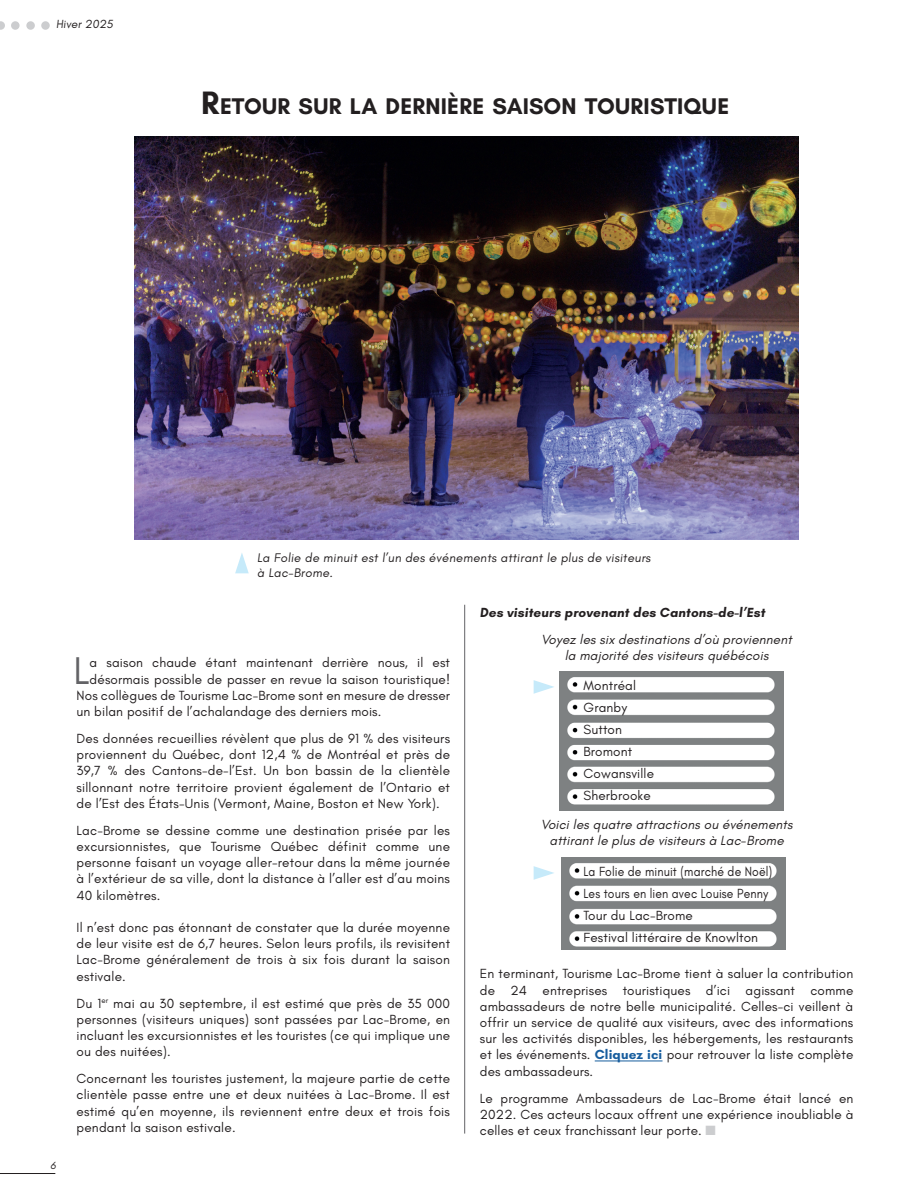
<style>
.page{position:relative;width:918px;height:1188px;background:#fff}
.page>*{position:absolute;margin:0;border:0;box-sizing:border-box;transform-origin:0 0}
.t1{font:39.45px "Glacial Indifference";color:#636366}
.t2{font:700 23.1px "Glacial Indifference";letter-spacing:.005em;color:#231f20}
.t3{font:13.5px/16.2px "Glacial Indifference";letter-spacing:.01em;color:#231f20;text-align:justify}
.t4{font:italic 13.5px/16.2px "Glacial Indifference";letter-spacing:.01em;color:#231f20;text-align:center}
.t5{font:13.5px/22px "Glacial Indifference";letter-spacing:.01em;color:#231f20;scale:.9 1}
.t6{font:700 13.5px "Glacial Indifference";color:#231f20}
.t7{font:12.75px/15.3px "Glacial Indifference";color:#231f20}
.t8{font:12px "Glacial Indifference";color:#231f20}
.t9{font:10.5px "Glacial Indifference";color:#231f20}
.s1{font-size:33px}
.s2{font-weight:700;color:#175d9e}
.s3{color:#cccdcf}
</style>
<div class="page">
<hr style="left:0;top:1173px;width:55px;height:1px;background:#231f20">
<svg style="left:0;top:21px;width:5px;height:9px"></svg>
<div style="left:11px;top:21px;width:9px;height:9px;background:#cccdcf;border-radius:50%"></div>
<div style="left:26px;top:21px;width:9px;height:9px;background:#cccdcf;border-radius:50%"></div>
<div style="left:41px;top:21px;width:9px;height:9px;background:#cccdcf;border-radius:50%"></div>
<hr style="left:464px;top:605px;width:1px;height:529px;background:#636366">
<hr style="left:595px;top:1061px;width:68px;height:1px;background:#175d9e">
<img style="left:135px;top:137px;width:663px;height:403px">
<svg style="left:235px;top:553px;width:14px;height:20px"></svg>
<img style="left:560px;top:671px;width:223px;height:139px">
<img style="left:562px;top:857px;width:224px;height:93px">
<svg style="left:534px;top:680px;width:20px;height:14px"></svg>
<svg style="left:534px;top:866px;width:20px;height:14px"></svg>
<p class="t8" style="left:56px;top:18px;width:60px">Hiver 2025</p>
<h2 class="t2" style="left:201px;top:92px;width:529px"><span class="s1">R</span>ETOUR SUR LA DERNIÈRE SAISON TOURISTIQUE</h2>
<p class="t7" style="left:257px;top:550px;width:397px">La Folie de minuit est l’un des événements attirant le plus de visiteurs à Lac-Brome.</p>
<p class="t9" style="left:51px;top:1160px;width:8px">6</p>
<h1 class="t1" style="left:74px;top:648px;width:18px">L</h1>
<p class="t3" style="left:90px;top:655px;width:362px">a saison chaude étant maintenant derrière nous, il est</p>
<p class="t3" style="left:90px;top:671px;width:362px">désormais possible de passer en revue la saison touristique!</p>
<p class="t3" style="left:77px;top:687px;width:375px">Nos collègues de Tourisme Lac-Brome sont en mesure de dresser</p>
<p class="t3" style="left:77px;top:704px;width:306px">un bilan positif de l’achalandage des derniers mois.</p>
<p class="t3" style="left:77px;top:731px;width:375px">Des données recueillies révèlent que plus de 91 % des visiteurs proviennent du Québec, dont 12,4 % de Montréal et près de 39,7 % des Cantons-de-l’Est. Un bon bassin de la clientèle sillonnant notre territoire provient également de l’Ontario et de l’Est des États-Unis (Vermont, Maine, Boston et New York).</p>
<p class="t3" style="left:77px;top:822px;width:375px">Lac-Brome se dessine comme une destination prisée par les excursionnistes, que Tourisme Québec définit comme une personne faisant un voyage aller-retour dans la même journée à l’extérieur de sa ville, dont la distance à l’aller est d’au moins 40 kilomètres.</p>
<p class="t3" style="left:77px;top:920px;width:375px">Il n’est donc pas étonnant de constater que la durée moyenne de leur visite est de 6,7 heures. Selon leurs profils, ils revisitent Lac-Brome généralement de trois à six fois durant la saison estivale.</p>
<p class="t3" style="left:77px;top:995px;width:375px">Du 1<sup>er</sup> mai au 30 septembre, il est estimé que près de 35 000 personnes (visiteurs uniques) sont passées par Lac-Brome, en incluant les excursionnistes et les touristes (ce qui implique une ou des nuitées).</p>
<p class="t3" style="left:77px;top:1071px;width:375px">Concernant les touristes justement, la majeure partie de cette clientèle passe entre une et deux nuitées à Lac-Brome. Il est estimé qu’en moyenne, ils reviennent entre deux et trois fois pendant la saison estivale.</p>
<p class="t6" style="left:480px;top:604px;width:289px">Des visiteurs provenant des Cantons-de-l’Est</p>
<p class="t4" style="left:541px;top:631px;width:252px">Voyez les six destinations d’où proviennent la majorité des visiteurs québécois</p>
<p class="t3" style="left:584px;top:675px;width:72px;line-height:22px;text-align:left">Montréal<br>Granby<br>Sutton<br>Bromont<br>Cowansville<br>Sherbrooke</p>
<p class="t4" style="left:541px;top:817px;width:253px">Voici les quatre attractions ou événements attirant le plus de visiteurs à Lac-Brome</p>
<p class="t5" style="left:584px;top:860px;width:211px">La Folie de minuit (marché de Noël)<br>Les tours en lien avec Louise Penny<br>Tour du Lac-Brome<br>Festival littéraire de Knowlton</p>
<p class="t3" style="left:480px;top:966px;width:375px">En terminant, Tourisme Lac-Brome tient à saluer la contribution de 24 entreprises touristiques d’ici agissant comme ambassadeurs de notre belle municipalité. Celles-ci veillent à offrir un service de qualité aux visiteurs, avec des informations sur les activités disponibles, les hébergements, les restaurants et les événements. <span class="s2">Cliquez ici</span> pour retrouver la liste complète des ambassadeurs.</p>
<p class="t3" style="left:480px;top:1090px;width:375px">Le programme Ambassadeurs de Lac-Brome était lancé en 2022. Ces acteurs locaux offrent une expérience inoubliable à celles et ceux franchissant leur porte. <span class="s3">■</span></p>
</div>
